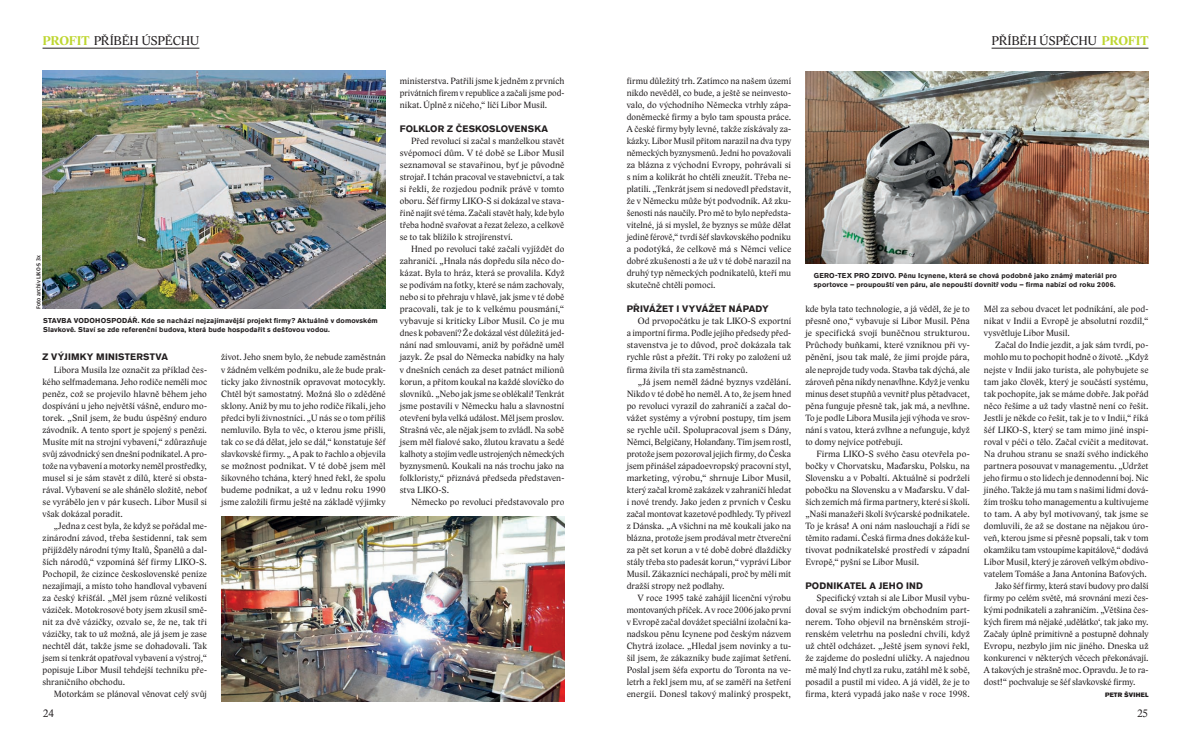
<style>
.page{position:relative;width:1191px;height:738px;background:#fff}
.page>*{position:absolute;margin:0;border:0;box-sizing:border-box;transform-origin:0 0}
.t1{font:13px "Lido STF";letter-spacing:-.02em;color:#231f20}
.t2{font:11px "Lido STF";color:#231f20}
.Chleba{font:9.3px/12px "Lido STF";letter-spacing:.005em;color:#231f20;text-align:justify}
.Mezititulek{font:700 9.3px "Akzidenz Grotesk Pro";letter-spacing:.02em;color:#231f20}
.Foto_popisek{font:700 7px/9.5px "Akzidenz Grotesk Pro";letter-spacing:.025em;color:#231f20}
.Autor{font:6.3px "Akzidenz Grotesk Pro Super";letter-spacing:.03em;color:#231f20}
.KREDIT{font:500 6px "Amplitude CE";color:#231f20}
.s1{font-weight:700;color:#bed630}
</style>
<div class="page">
<hr style="left:991px;top:48px;width:157px;height:1px;background:#231f20">
<hr style="left:43px;top:48px;width:156px;height:1px;background:#231f20">
<img style="left:43px;top:71px;width:343px;height:237px">
<img style="left:221px;top:516px;width:343px;height:184px">
<img style="left:805px;top:71px;width:343px;height:192px">
<p class="t1" style="left:43px;top:33px;width:158px"><span class="s1">PROFIT</span> Příběh úspěchu</p>
<p class="t1" style="left:991px;top:33px;width:158px">Příběh úspěchu <span class="s1">PROFIT</span></p>
<p class="KREDIT" style="left:35px;top:308px;width:55px;rotate:-90deg">Foto archiv LIKO-S 3x</p>
<p class="Foto_popisek" style="left:43px;top:315px;width:336px">Stavba Vodohospodář. Kde se nachází nejzajímavější projekt firmy? Aktuálně v domovském<br>Slavkově. Staví se zde referenční budova, která bude hospodařit s dešťovou vodou.</p>
<p class="Mezititulek" style="left:43px;top:351px;width:127px">Z výjimky ministerstva</p>
<p class="Chleba" style="left:43px;top:363px;width:166px;text-indent:11px">Libora Musila lze označit za příklad čes&shy;kého selfmademana. Jeho rodiče neměli moc peněz, což se projevilo hlavně během jeho dospívání u jeho největší vášně, enduro mo&shy;torek. „Snil jsem, že budu úspěšný enduro závodník. A tento sport je spojený s penězi.<br>Musíte mít na strojní vybavení,“ zdůrazňuje svůj závodnický sen dnešní podnikatel. A pro&shy;tože na vybavení amotorky neměl prostředky, musel si je sám stavět z dílů, které si obsta&shy;rával. Vybavení se ale shánělo složitě, neboť se vyrábělo jen v pár kusech. Libor Musil si však dokázal poradit.</p>
<p class="Chleba" style="left:43px;top:519px;width:166px;text-indent:11px">„Jedna z cest byla, že když se pořádal me&shy;zinárodní závod, třeba šestidenní, tak sem přijížděly národní týmy Italů, Španělů a dal&shy;ších národů,“ vzpomíná šéf firmy LIKO-S.<br>Pochopil, že cizince československé peníze nezajímají, a místo toho handloval vybavení za český křišťál. „Měl jsem různé velikosti váziček. Motokrosové boty jsem zkusil smě&shy;nit za dvě vázičky, ozvalo se, že ne, tak tři vázičky, tak to už možná, ale já jsem je zase nechtěl dát, takže jsme se dohadovali. Tak jsem si tenkrát opatřoval vybavení a výstroj,“ popisuje Libor Musil tehdejší techniku pře&shy;shraničního obchodu.</p>
<p class="Chleba" style="left:54px;top:687px;width:155px">Motorkám se plánoval věnovat celý svůj</p>
<p class="Chleba" style="left:221px;top:351px;width:166px">život. Jeho snem bylo, že nebude zaměstnán v žádném velkém podniku, ale že bude prak&shy;ticky jako živnostník opravovat motocykly.<br>Chtěl být samostatný. Možná šlo o zděděné sklony. Aniž by mu to jeho rodiče říkali, jeho předci byli živnostníci. „U nás se o tom příliš nemluvilo. Byla to věc, o kterou jsme přišli, tak co se dá dělat, jelo se dál,“ konstatuje šéf slavkovské firmy. „ A pak to řachlo a objevila se možnost podnikat. V té době jsem měl šikovného tchána, který hned řekl, že spolu budeme podnikat, a už v lednu roku 1990 jsme založili firmu ještě na základě výjimky</p>
<p class="Chleba" style="left:400px;top:75px;width:166px">ministerstva. Patřili jsme k jedněm z prvních privátních firem v republice a začali jsme pod&shy;nikat. Úplně z ničeho,“ líčí Libor Musil.</p>
<p class="Mezititulek" style="left:400px;top:123px;width:150px">Folklor z Československa</p>
<p class="Chleba" style="left:400px;top:135px;width:166px;text-indent:11px">Před revolucí si začal s manželkou stavět svépomocí dům. V té době se Libor Musil seznamoval se stavařinou, byť je původně strojař. I tchán pracoval ve stavebnictví, a tak si řekli, že rozjedou podnik právě v tomto oboru. Šéf firmy LIKO-S si dokázal ve stava&shy;řině najít své téma. Začali stavět haly, kde bylo třeba hodně svařovat a řezat železo, a celkově se to tak blížilo k strojírenství.</p>
<p class="Chleba" style="left:400px;top:243px;width:166px;text-indent:11px">Hned po revoluci také začali vyjíždět do zahraničí. „Hnala nás dopředu síla něco do&shy;kázat. Byla to hráz, která se provalila. Když se podívám na fotky, které se nám zachovaly, nebo si to přehraju v hlavě, jak jsme v té době pracovali, tak je to k velkému pousmání,“ vybavuje si kriticky Libor Musil. Co je mu dnes k pobavení? Že dokázal vést důležitá jed&shy;nání nad smlouvami, aniž by pořádně uměl jazyk. Že psal do Německa nabídky na haly v dnešních cenách za deset patnáct milionů korun, a přitom koukal na každé slovíčko do slovníků. „Nebo jak jsme se oblékali! Tenkrát jsme postavili v Německu halu a slavnostní otevření byla velká událost. Měl jsem proslov.<br>Strašná věc, ale nějak jsem to zvládl. Na sobě jsem měl fialové sako, žlutou kravatu a šedé kalhoty a stojím vedle ustrojených německých byznysmenů. Koukali na nás trochu jako na folkloristy,“ přiznává předseda představen&shy;stva LIKO-S.</p>
<p class="Chleba" style="left:411px;top:495px;width:155px">Německo po revoluci představovalo pro</p>
<p class="Chleba" style="left:626px;top:75px;width:166px">firmu důležitý trh. Zatímco na našem území nikdo nevěděl, co bude, a ještě se neinvesto&shy;valo, do východního Německa vtrhly zápa&shy;doněmecké firmy a bylo tam spousta práce.<br>A české firmy byly levné, takže získávaly za&shy;kázky. Libor Musil přitom narazil na dva typy německých byznysmenů. Jedni ho považovali za blázna z východní Evropy, pohrávali si s ním a kolikrát ho chtěli zneužít. Třeba ne&shy;platili. „Tenkrát jsem si nedovedl představit, že v Německu může být podvodník. Až zku&shy;šenosti nás naučily. Pro mě to bylo nepředsta&shy;vitelné, já si myslel, že byznys se může dělat jedině férově,“ tvrdí šéf slavkovského podniku a podotýká, že celkově má s Němci velice dobré zkušenosti a že už v té době narazil na druhý typ německých podnikatelů, kteří mu skutečně chtěli pomoci.</p>
<p class="Mezititulek" style="left:626px;top:303px;width:143px">Přivážet i vyvážet nápady</p>
<p class="Chleba" style="left:626px;top:315px;width:166px;text-indent:11px">Od prvopočátku je tak LIKO-S exportní a importní firma. Podle jejího předsedy před&shy;stavenstva je to důvod, proč dokázala tak rychle růst a přežít. Tři roky po založení už firma živila tři sta zaměstnanců.</p>
<p class="Chleba" style="left:626px;top:375px;width:166px;text-indent:11px">„Já jsem neměl žádné byznys vzdělání.<br>Nikdo v té době ho neměl. A to, že jsem hned po revoluci vyrazil do zahraničí a začal do&shy;vážet systémy a výrobní postupy, tím jsem se rychle učil. Spolupracoval jsem s Dány, Němci, Belgičany, Holanďany. Tím jsem rostl, protože jsem pozoroval jejich firmy, do Česka jsem přinášel západoevropský pracovní styl, marketing, výrobu,“ shrnuje Libor Musil, který začal kromě zakázek v zahraničí hledat i nové trendy. Jako jeden z prvních v Česku začal montovat kazetové podhledy. Ty přivezl z Dánska. „A všichni na mě koukali jako na blázna, protože jsem prodával metr čtvereční za pět set korun a v té době dobré dlaždičky stály třeba sto padesát korun,“ vypráví Libor Musil. Zákazníci nechápali, proč by měli mít dražší stropy než podlahy.</p>
<p class="Chleba" style="left:626px;top:591px;width:166px;text-indent:11px">V roce 1995 také zahájil licenční výrobu montovaných příček. A v roce 2006 jako první v Evropě začal dovážet speciální izolační ka&shy;nadskou pěnu Icynene pod českým názvem Chytrá izolace. „Hledal jsem novinky a tu&shy;šil jsem, že zákazníky bude zajímat šetření.<br>Poslal jsem šéfa exportu do Toronta na ve&shy;letrh a řekl jsem mu, ať se zaměří na šetření energií. Donesl takový malinký prospekt,</p>
<p class="Foto_popisek" style="left:814px;top:270px;width:305px">Gero-tex pro zdivo. Pěnu Icynene, která se chová podobně jako známý materiál pro sportovce – proupouští ven páru, ale nepouští dovnitř vodu – firma nabízí od roku 2006.</p>
<p class="Chleba" style="left:805px;top:303px;width:166px">kde byla tato technologie, a já věděl, že je to přesně ono,“ vybavuje si Libor Musil. Pěna je specifická svojí buněčnou strukturou.<br>Průchody buňkami, které vzniknou při vy&shy;pěnění, jsou tak malé, že jimi projde pára, ale neprojde tudy voda. Stavba tak dýchá, ale zároveň pěna nikdy nenavlhne. Když je venku minus deset stupňů a vevnitř plus pětadvacet, pěna funguje přesně tak, jak má, a nevlhne.<br>To je podle Libora Musila její výhoda ve srov&shy;nání s vatou, která zvlhne a nefunguje, když to domy nejvíce potřebují.</p>
<p class="Chleba" style="left:805px;top:447px;width:166px;text-indent:11px">Firma LIKO-S svého času otevřela po&shy;bočky v Chorvatsku, Maďarsku, Polsku, na Slovensku a v Pobaltí. Aktuálně si podrželi pobočku na Slovensku a v Maďarsku. V dal&shy;ších zemích má firma partnery, které si školí. „Naši manažeři školí švýcarské podnikatele.<br>To je krása! A oni nám naslouchají a řídí se těmito radami. Česká firma dnes dokáže kul&shy;tivovat podnikatelské prostředí v západní Evropě,“ pyšní se Libor Musil.</p>
<p class="Mezititulek" style="left:805px;top:579px;width:119px">Podnikatel a jeho Ind</p>
<p class="Chleba" style="left:805px;top:591px;width:166px;text-indent:11px">Specifický vztah si ale Libor Musil vybu&shy;doval se svým indickým obchodním part&shy;nerem. Toho objevil na brněnském strojí&shy;renském veletrhu na poslední chvíli, když už chtěl odcházet. „Ještě jsem synovi řekl, že zajdeme do poslední uličky. A najednou mě malý Ind chytl za ruku, zatáhl mě k sobě, posadil a pustil mi video. A já viděl, že je to firma, která vypadá jako naše v roce 1998.</p>
<p class="Chleba" style="left:984px;top:303px;width:166px">Měl za sebou dvacet let podnikání, ale pod&shy;nikat v Indii a Evropě je absolutní rozdíl,“ vysvětluje Libor Musil.</p>
<p class="Chleba" style="left:984px;top:339px;width:166px;text-indent:11px">Začal do Indie jezdit, a jak sám tvrdí, po&shy;mohlo mu to pochopit hodně o životě. „Když nejste v Indii jako turista, ale pohybujete se tam jako člověk, který je součástí systému, tak pochopíte, jak se máme dobře. Jak pořád něco řešíme a už tady vlastně není co řešit.<br>Jestli je někde co řešit, tak je to v Indii,“ říká šéf LIKO-S, který se tam mimo jiné inspi&shy;roval v péči o tělo. Začal cvičit a meditovat.<br>Na druhou stranu se snaží svého indického partnera posouvat v managementu. „Udržet jeho firmu o sto lidech je dennodenní boj. Nic jiného. Takže já mu tam s našimi lidmi dová&shy;žím trošku toho managementu a kultivujeme to tam. A aby byl motivovaný, tak jsme se domluvili, že až se dostane na nějakou úro&shy;veň, kterou jsme si přesně popsali, tak v tom okamžiku tam vstoupíme kapitálově,“ dodává Libor Musil, který je zároveň velkým obdivo&shy;vatelem Tomáše a Jana Antonína Baťových.</p>
<p class="Chleba" style="left:984px;top:579px;width:166px;text-indent:11px">Jako šéf firmy, která staví budovy pro další firmy po celém světě, má srovnání mezi čes&shy;kými podnikateli a zahraničím. „Většina čes&shy;kých firem má nějaké ‚udělátko‘, tak jako my.<br>Začaly úplně primitivně a postupně dohnaly Evropu, nezbylo jim nic jiného. Dneska už konkurenci v některých věcech překonávají.<br>A takových je strašně moc. Opravdu. Je to ra&shy;dost!“ pochvaluje se šéf slavkovské firmy.</p>
<p class="Autor" style="left:1105px;top:690px;width:45px">PETR ŠVIHEL</p>
<p class="t2" style="left:43px;top:705px;width:13px">24</p>
<p class="t2" style="left:1137px;top:705px;width:13px">25</p>
</div>
